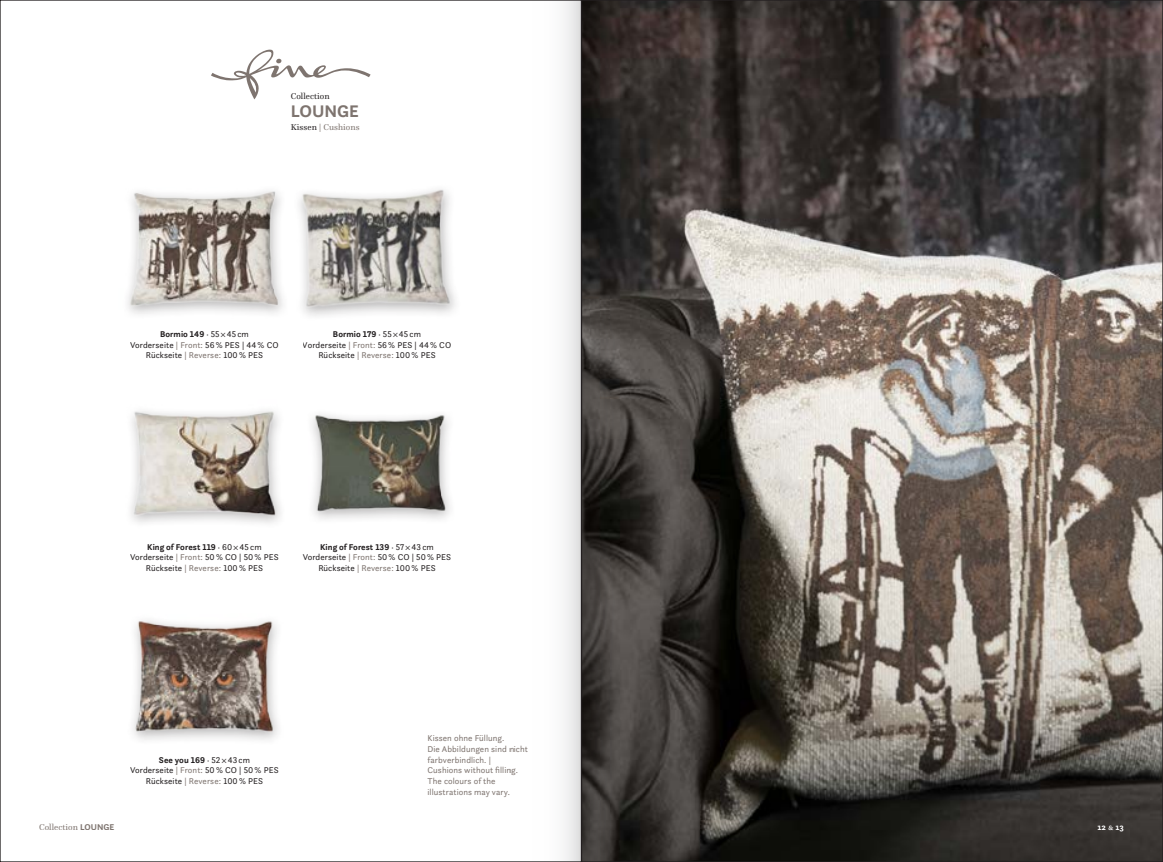
<style>
.page{position:relative;width:1163px;height:862px;background:#fff}
.page>*{position:absolute;margin:0;border:0;box-sizing:border-box;transform-origin:0 0}
.t1{font:700 17.5px "Questa Sans";color:#7e746f}
.t2{font:8.75px/10.6px "Questa Sans";letter-spacing:.005em;color:#231f20;text-align:center}
.t3{font:8.75px/10.6px "Questa Sans";letter-spacing:.005em;color:#7e746f}
.t4{font:8.75px "Questa";letter-spacing:.005em;color:#7e746f}
.t5{font:8.75px "Questa";letter-spacing:.005em;color:#231f20}
.t6{font:700 8.75px "Questa Sans";color:#fff}
.s1{color:#231f20}
.s2{font-weight:700}
.s3{color:#7e746f}
.s4{font-family:"Questa Sans";font-weight:700}
.s5{font-weight:400}
</style>
<div class="page">
<img style="left:652px;top:2px;width:508px;height:857px">
<img style="left:127px;top:191px;width:156px;height:123px">
<div style="left:293px;top:182px;width:169px;height:139px;background:#231f20;opacity:.35"></div>
<img style="left:131px;top:411px;width:150px;height:112px">
<img style="left:132px;top:620px;width:146px;height:120px">
<div style="left:305px;top:407px;width:152px;height:118px;background:#231f20;opacity:.35"></div>
<svg style="left:211px;top:50px;width:159px;height:49px"></svg>
<svg style="left:583px;top:2px;width:69px;height:857px;background:#373431"></svg>
<div style="left:510px;top:0;width:71px;height:861px;background:linear-gradient(to right,#fff,#ececed)"></div>
<p class="t5" style="left:291px;top:91px;width:40px">Collection</p>
<h1 class="t1" style="left:291px;top:99px;width:70px">LOUNGE</h1>
<p class="t4" style="left:291px;top:121px;width:70px"><span class="s1">Kissen</span> | Cushions</p>
<p class="t2" style="left:130px;top:328px;width:150px"><span class="s2">Bormio 149</span> · 55 ×45 cm<br>Vorderseite <span class="s3">| Front:</span> 56% PES | 44% CO<br>Rückseite <span class="s3">| Reverse:</span> 100% PES</p>
<p class="t2" style="left:303px;top:328px;width:150px"><span class="s2">Bormio 179</span> · 55 ×45 cm<br>Vorderseite <span class="s3">| Front:</span> 56% PES | 44% CO<br>Rückseite <span class="s3">| Reverse:</span> 100% PES</p>
<p class="t2" style="left:130px;top:541px;width:150px"><span class="s2">King of Forest 119</span> · 60×45 cm<br>Vorderseite <span class="s3">| Front:</span> 50% CO | 50% PES<br>Rückseite <span class="s3">| Reverse:</span> 100% PES</p>
<p class="t2" style="left:303px;top:541px;width:150px"><span class="s2">King of Forest 139</span> · 57 ×43 cm<br>Vorderseite <span class="s3">| Front:</span> 50% CO | 50% PES<br>Rückseite <span class="s3">| Reverse:</span> 100% PES</p>
<p class="t2" style="left:130px;top:753px;width:150px"><span class="s2">See you 169</span> · 52 ×43 cm<br>Vorderseite <span class="s3">| Front:</span> 50% CO | 50% PES<br>Rückseite <span class="s3">| Reverse:</span> 100% PES</p>
<p class="t3" style="left:427px;top:732px;width:102px">Kissen ohne Füllung.<br>Die Abbildungen sind nicht farbverbindlich. |<br>Cushions without filling.<br>The colours of the illustrations may vary.</p>
<p class="t4" style="left:39px;top:820px;width:77px">Collection <span class="s4">LOUNGE</span></p>
<p class="t6" style="left:1097px;top:820px;width:28px">12 <span class="s5">&amp;</span> 13</p>
</div>
